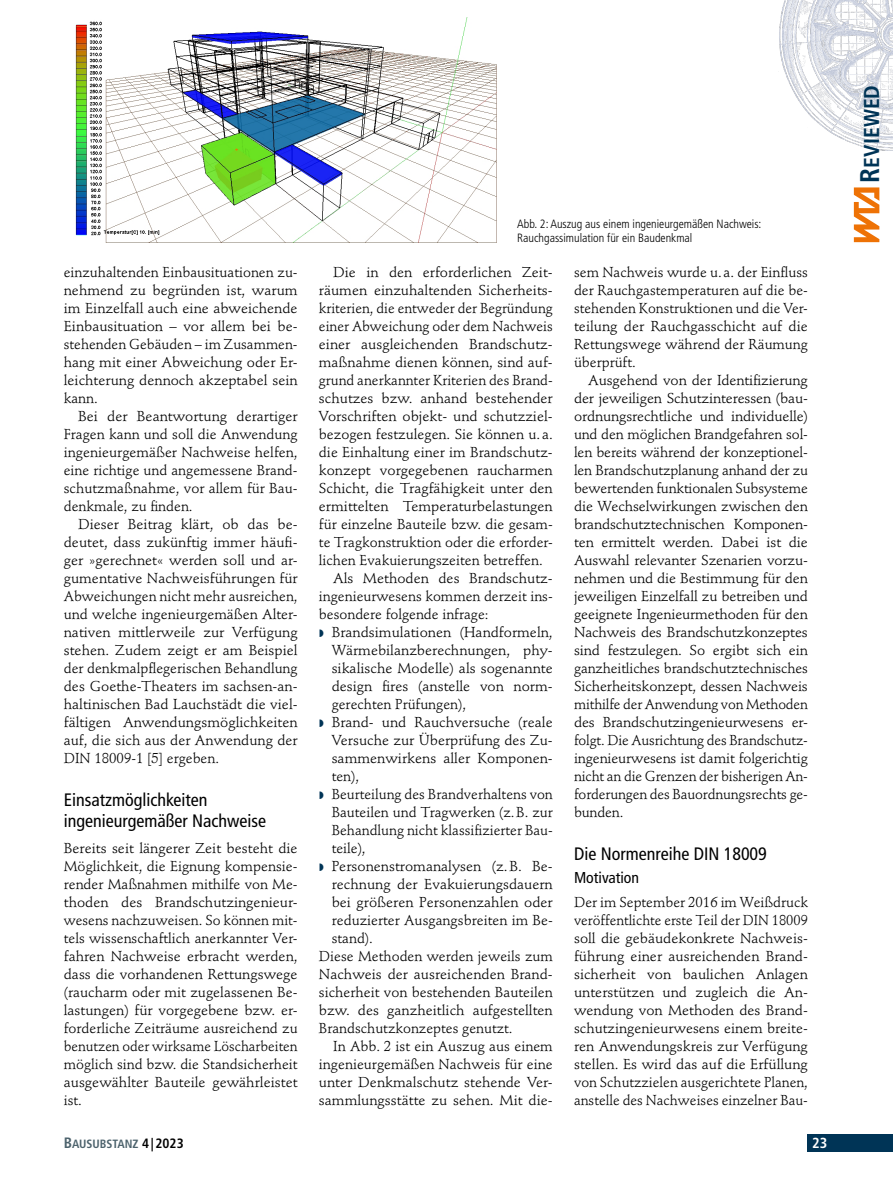
<style>
.page{position:relative;width:893px;height:1191px;background:#fff}
.page>*{position:absolute;margin:0;border:0;box-sizing:border-box;transform-origin:0 0}
.t1{font:21.6px "Frutiger LT Std Bold Cn SC800";color:#003456}
.Ü1{font:condensed 18px/21.6px "Frutiger LT Std";color:#000}
.Ü2_nach_Ü1{font:condensed 15.75px "Frutiger LT Std";color:#000}
.t2{font:700 condensed 14.55px "Frutiger LT Std";color:#fff}
.Grundschrift_mit_Einzug{font:14.25px/18px "Stempel Schneidler Std";color:#000;text-align:justify}
.Grundschrift_ohne_Einzug{font:14.25px/18px "Stempel Schneidler Std";color:#000;text-align:justify}
.Bild-_Infotext{font:300 condensed 12px/14.4px "Frutiger LT Std";color:#000}
.t3{font:12px "Frutiger LT Std Bold Cn SC800";color:#4c626c}
.s1{font-size:15px}
.s2{font-size:13.5px;color:#000}
.s3{font-size:27px}
</style>
<div class="page">
<img style="left:779px;top:0;width:114px;height:151px">
<div style="left:808px;top:1134px;width:85px;height:17px;background:#003456"></div>
<svg style="left:854px;top:187px;width:25px;height:55px"></svg>
<img style="left:75px;top:17px;width:421px;height:225px">
<p class="Grundschrift_mit_Einzug" style="left:64px;top:263px;width:235px">einzuhaltenden Einbausituationen zu&shy;nehmend zu begründen ist, warum im Einzelfall auch eine abweichende Einbausituation – vor allem bei be&shy;stehenden Gebäuden – im Zusammen&shy;hang mit einer Abweichung oder Er&shy;leichterung dennoch akzeptabel sein kann.</p>
<p class="Grundschrift_mit_Einzug" style="left:64px;top:407px;width:235px;text-indent:14px">Bei der Beantwortung derartiger Fragen kann und soll die Anwendung ingenieurgemäßer Nachweise helfen, eine richtige und angemessene Brand&shy;schutzmaßnahme, vor allem für Bau&shy;denkmale, zu finden.</p>
<p class="Grundschrift_mit_Einzug" style="left:64px;top:515px;width:235px;text-indent:14px">Dieser Beitrag klärt, ob das be&shy;deutet, dass zukünftig immer häufi&shy;ger »gerechnet« werden soll und ar&shy;gumentative Nachweisführungen für Abweichungen nicht mehr ausreichen, und welche ingenieurgemäßen Alter&shy;nativen mittlerweile zur Verfügung stehen. Zudem zeigt er am Beispiel der denkmalpflegerischen Behandlung des Goethe-Theaters im sachsen-an&shy;haltinischen Bad Lauchstädt die viel&shy;fältigen Anwendungsmöglichkeiten auf, die sich aus der Anwendung der DIN 18009-1 [5] ergeben.</p>
<p class="Ü1" style="left:64px;top:788px;width:204px">Einsatzmöglichkeiten ingenieurgemäßer Nachweise</p>
<p class="Grundschrift_ohne_Einzug" style="left:64px;top:839px;width:235px">Bereits seit längerer Zeit besteht die Möglichkeit, die Eignung kompensie&shy;render Maßnahmen mithilfe von Me&shy;thoden des Brandschutzingenieur&shy;wesens nachzuweisen. So können mit&shy;tels wissenschaftlich anerkannter Ver&shy;fahren Nachweise erbracht werden, dass die vorhandenen Rettungswege (raucharm oder mit zugelassenen Be&shy;lastungen) für vorgegebene bzw. er&shy;forderliche Zeiträume ausreichend zu benutzen oder wirksame Löscharbeiten möglich sind bzw. die Standsicherheit ausgewählter Bauteile gewährleistet ist.</p>
<p class="Bild-_Infotext" style="left:517px;top:217px;width:246px">Abb. 2: Auszug aus einem ingenieurgemäßen Nachweis:<br>Rauchgassimulation für ein Baudenkmal</p>
<p class="Grundschrift_mit_Einzug" style="left:319px;top:263px;width:235px;text-indent:14px">Die in den erforderlichen Zeit&shy;räumen einzuhaltenden Sicherheits&shy;kriterien, die entweder der Begründung einer Abweichung oder dem Nachweis einer ausgleichenden Brandschutz&shy;maßnahme dienen können, sind auf&shy;grund anerkannter Kriterien des Brand&shy;schutzes bzw. anhand bestehender Vorschriften objekt- und schutzziel&shy;bezogen festzulegen. Sie können u. a. die Einhaltung einer im Brandschutz&shy;konzept vorgegebenen raucharmen Schicht, die Tragfähigkeit unter den ermittelten Temperaturbelastungen für einzelne Bauteile bzw. die gesam&shy;te Tragkonstruktion oder die erforder&shy;lichen Evakuierungszeiten betreffen.</p>
<p class="Grundschrift_mit_Einzug" style="left:319px;top:569px;width:235px;text-indent:14px">Als Methoden des Brandschutz&shy;ingenieurwesens kommen derzeit ins&shy;besondere folgende infrage:</p>
<p class="Grundschrift_mit_Einzug" style="left:332px;top:623px;width:223px">Brandsimulationen (Handformeln, Wärmebilanzberechnungen, phy&shy;sikalische Modelle) als sogenannte design fires (anstelle von norm&shy;gerechten Prüfungen),</p>
<p class="Grundschrift_mit_Einzug" style="left:332px;top:713px;width:223px">Brand- und Rauchversuche (reale Versuche zur Überprüfung des Zu&shy;sammenwirkens aller Komponen&shy;ten),</p>
<p class="Grundschrift_mit_Einzug" style="left:332px;top:785px;width:223px">Beurteilung des Brandverhaltens von Bauteilen und Tragwerken (z.B. zur Behandlung nicht klassifizierter Bau&shy;teile),</p>
<p class="Grundschrift_mit_Einzug" style="left:332px;top:857px;width:223px">Personenstromanalysen (z.B. Be&shy;rechnung der Evakuierungsdauern bei größeren Personenzahlen oder reduzierter Ausgangsbreiten im Be&shy;stand).</p>
<p class="Grundschrift_ohne_Einzug" style="left:319px;top:947px;width:235px">Diese Methoden werden jeweils zum Nachweis der ausreichenden Brand&shy;sicherheit von bestehenden Bauteilen bzw. des ganzheitlich aufgestellten Brandschutzkonzeptes genutzt.</p>
<p class="Grundschrift_mit_Einzug" style="left:319px;top:1037px;width:235px;text-indent:14px">In Abb. 2 ist ein Auszug aus einem ingenieurgemäßen Nachweis für eine unter Denkmalschutz stehende Ver&shy;sammlungsstätte zu sehen. Mit die-</p>
<p class="Grundschrift_mit_Einzug" style="left:574px;top:263px;width:235px">sem Nachweis wurde u. a. der Einfluss der Rauchgastemperaturen auf die be&shy;stehenden Konstruktionen und die Ver&shy;teilung der Rauchgasschicht auf die Rettungswege während der Räumung überprüft.</p>
<p class="Grundschrift_mit_Einzug" style="left:574px;top:371px;width:235px;text-indent:14px">Ausgehend von der Identifizierung der jeweiligen Schutzinteressen (bau&shy;ordnungsrechtliche und individuelle) und den möglichen Brandgefahren sol&shy;len bereits während der konzeptionel&shy;len Brandschutzplanung anhand der zu bewertenden funktionalen Subsysteme die Wechselwirkungen zwischen den brandschutztechnischen Komponen&shy;ten ermittelt werden. Dabei ist die Auswahl relevanter Szenarien vorzu&shy;nehmen und die Bestimmung für den jeweiligen Einzelfall zu betreiben und geeignete Ingenieurmethoden für den Nachweis des Brandschutzkonzeptes sind festzulegen. So ergibt sich ein ganzheitliches brandschutztechnisches Sicherheitskonzept, dessen Nachweis mithilfe der Anwendung von Methoden des Brandschutzingenieurwesens er&shy;folgt. Die Ausrichtung des Brandschutz&shy;ingenieurwesens ist damit folgerichtig nicht an die Grenzen der bisherigen An&shy;forderungen des Bauordnungsrechts ge&shy;bunden.</p>
<p class="Ü1" style="left:574px;top:842px;width:194px">Die Normenreihe DIN 18009</p>
<p class="Ü2_nach_Ü1" style="left:574px;top:868px;width:67px">Motivation</p>
<p class="Grundschrift_ohne_Einzug" style="left:574px;top:893px;width:235px">Der im September 2016 im Weißdruck veröffentlichte erste Teil der DIN 18009 soll die gebäudekonkrete Nachweis&shy;führung einer ausreichenden Brand&shy;sicherheit von baulichen Anlagen unterstützen und zugleich die An&shy;wendung von Methoden des Brand&shy;schutzingenieurwesens einem breite&shy;ren Anwendungskreis zur Verfügung stellen. Es wird das auf die Erfüllung von Schutzzielen ausgerichtete Planen, anstelle des Nachweises einzelner Bau-</p>
<p class="t3" style="left:64px;top:1137px;width:121px"><span class="s1">B</span>AUSUBSTANZ <span class="s2">4|2023</span></p>
<p class="t2" style="left:812px;top:1134px;width:17px">23</p>
<h1 class="t1" style="left:859px;top:182px;width:99px;rotate:-90deg"><span class="s3">R</span>EVIEWED</h1>
</div>
